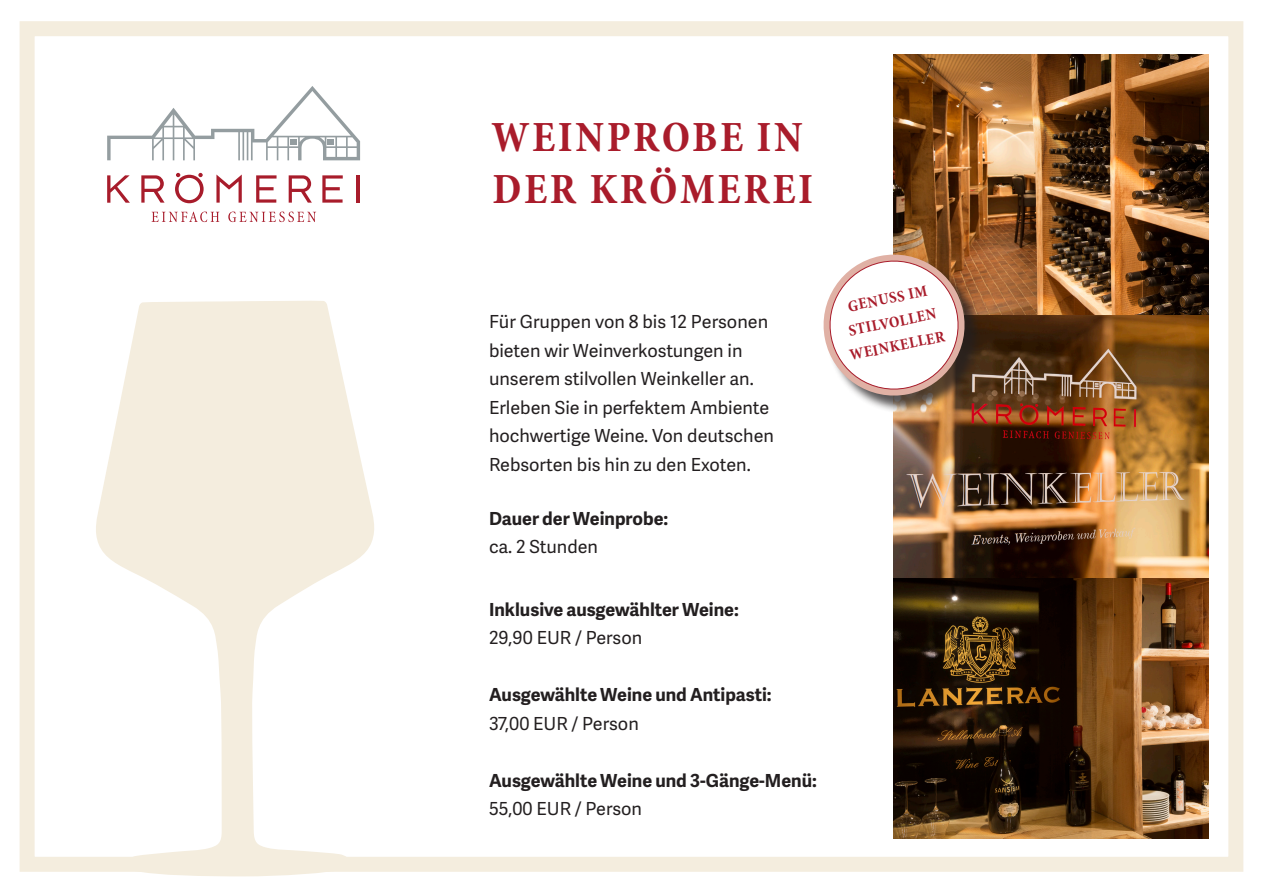
<style>
.page{position:relative;width:1263px;height:893px;background:#fff}
.page>*{position:absolute;margin:0;border:0;box-sizing:border-box;transform-origin:0 0}
.t1{font:700 condensed 43.5px/52.2px "Minion Pro";letter-spacing:.06em;color:#a91c2b}
.t2{font:18px/28.7px "Adelle Sans";color:#231f20}
.t3{font:700 18px/28.5px "Adelle Sans";color:#231f20}
.t4{font:700 condensed 16.05px/24px "Minion Pro";color:#a91c2b}
.s1{font-weight:400}
</style>
<div class="page">
<svg style="left:107px;top:86px;width:253px;height:74px"></svg>
<svg style="left:151px;top:212px;width:68px;height:10px"></svg>
<svg style="left:228px;top:212px;width:88px;height:10px"></svg>
<svg style="left:141px;top:175px;width:24px;height:28px"></svg>
<svg style="left:175px;top:173px;width:29px;height:30px"></svg>
<svg style="left:216px;top:174px;width:26px;height:29px"></svg>
<svg style="left:256px;top:175px;width:21px;height:28px"></svg>
<svg style="left:289px;top:175px;width:23px;height:28px"></svg>
<svg style="left:322px;top:175px;width:21px;height:28px"></svg>
<hr style="left:357px;top:175px;width:3px;height:28px;background:#a81c2b">
<svg style="left:107px;top:175px;width:23px;height:28px"></svg>
<img style="left:893px;top:54px;width:316px;height:785px">
<div style="left:20px;top:21px;width:1223px;height:851px;border:15px solid #f4edde"></div>
<svg style="left:93px;top:301px;width:284px;height:575px;fill:#f4edde"></svg>
<div style="left:826px;top:257px;width:157px;height:157px;background:#231f20;opacity:.75"></div>
<svg style="left:823px;top:252px;width:144px;height:147px"></svg>
<p class="t1" style="left:491px;top:111px;width:323px">WEINPROBE IN<br>DER KRÖMEREI</p>
<p class="t2" style="left:489px;top:306px;width:286px">Für Gruppen von 8 bis 12 Personen bieten wir Weinverkostungen in unserem stilvollen Weinkeller an.<br>Erleben Sie in perfektem Ambiente hochwertige Weine. Von deutschen Rebsorten bis hin zu den Exoten.</p>
<p class="t3" style="left:489px;top:503px;width:181px">Dauer der Weinprobe: <span class="s1">ca. 2 Stunden</span></p>
<p class="t3" style="left:489px;top:594px;width:251px">Inklusive ausgewählter Weine:<br><span class="s1">29,90 EUR / Person</span></p>
<p class="t3" style="left:489px;top:680px;width:284px">Ausgewählte Weine und Antipasti:<br><span class="s1">37,00 EUR / Person</span></p>
<p class="t3" style="left:489px;top:765px;width:329px">Ausgewählte Weine und 3-Gänge-Menü:<br><span class="s1">55,00 EUR / Person</span></p>
<p class="t4" style="left:842px;top:295px;width:91px;rotate:-11deg">GENUSS IM<br>STILVOLLEN</p>
<p class="t4" style="left:847px;top:343px;width:98px;rotate:-11deg">WEINKELLER</p>
</div>
